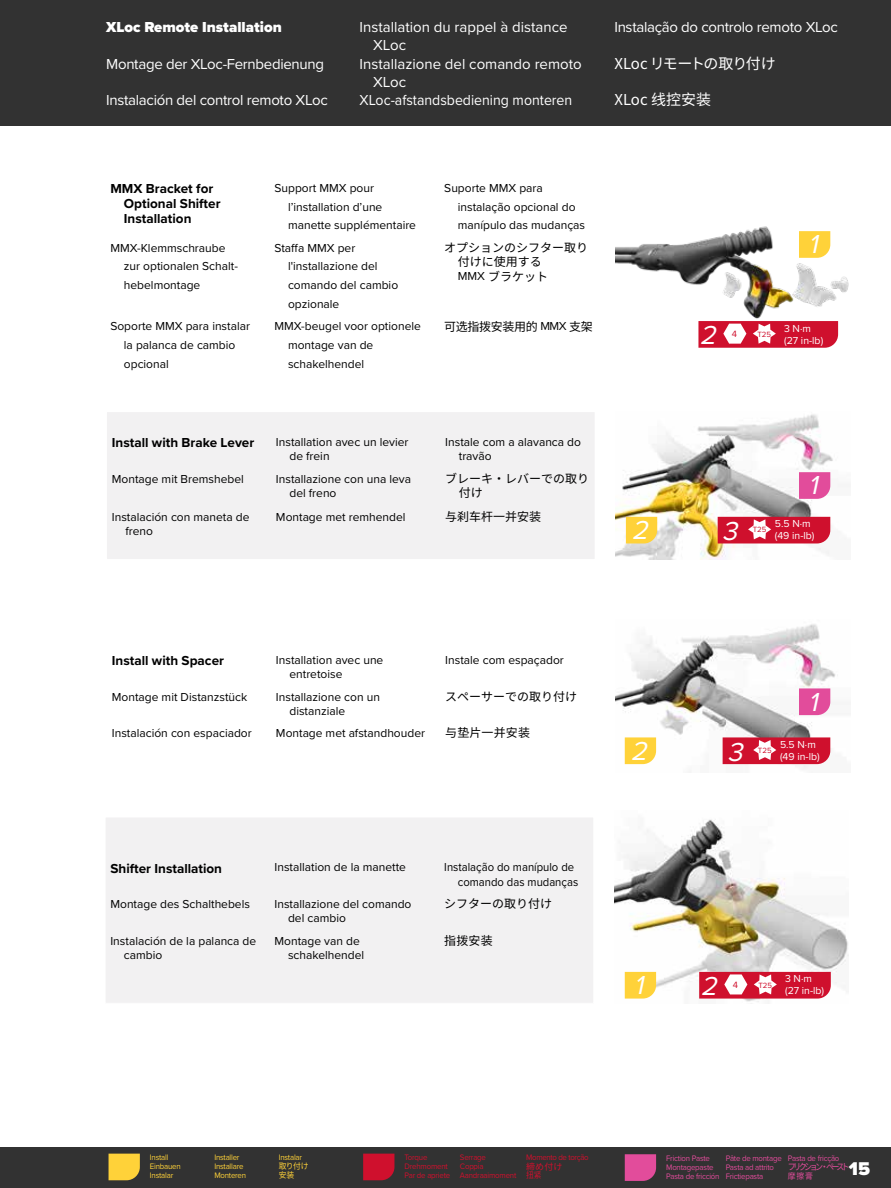
<style>
.page{position:relative;width:891px;height:1188px;background:#fff}
.page>*{position:absolute;margin:0;border:0;box-sizing:border-box;transform-origin:0 0}
.t1{font:italic 27px "Proxima Nova";color:#fff}
.t2{font:900 19.2px "Proxima Nova";color:#fff}
.t3{font:15px "Proxima Nova";letter-spacing:-.02em;color:#fff}
.t4{font:15px/18px "Proxima Nova";color:#fff}
.t5{font:15px "Proxima Nova";color:#fff;scale:.94 1}
.t6{font:900 15px "Proxima Nova";color:#fff}
.t7{font:15px "Noto Sans CJ Kjp";letter-spacing:-.02em;color:#fff}
.t8{font:15px "Noto Sans CJ Ksc";color:#fff}
.t9{font:700 13.5px/15px "Proxima Nova";color:#000}
.t10{font:12px/18.8px "Proxima Nova";color:#000}
.t11{font:12px/14.4px "Noto Sans CJ Kjp";color:#000}
.t12{font:12px/14.4px "Proxima Nova";color:#000;scale:.94 1}
.t13{font:12px "Noto Sans CJ Ksc";color:#000}
.t14{font:12px "Noto Sans CJ Ksc";letter-spacing:-.03em;color:#000}
.t15{font:10.5px/12px "Proxima Nova";color:#fff}
.t16{font:9.45px "Proxima Nova";color:#cf102d}
.t17{font:9px "Noto Sans CJ Kjp";letter-spacing:-.325em;color:#e24c9b;scale:.89 1}
.t18{font:9px "Noto Sans CJ Kjp";color:#cf102d}
.t19{font:8.25px "Proxima Nova";letter-spacing:-.025em;color:#e24c9b;scale:.95 1}
.t20{font:8.25px "Proxima Nova";letter-spacing:-.025em;color:#cf102d;scale:.95 1}
.t21{font:8.25px "Proxima Nova";letter-spacing:-.025em;color:#ffd239;scale:.95 1}
.t22{font:8.25px "Noto Sans CJ Kjp";color:#ffd239;scale:.95 1}
.t23{font:8.25px "Noto Sans CJ Ksc";color:#e24c9b;scale:.95 1}
.t24{font:8.25px "Noto Sans CJ Ksc";color:#ffd239;scale:.95 1}
.t25{font:7.8px "Proxima Nova";color:#cf102d}
.s1{font-family:"Proxima Nova"}
.s2{font-family:"Noto Sans CJ Ksc"}
</style>
<div class="page">
<div style="left:0;top:1148px;width:891px;height:40px;background:#323232"></div>
<img style="left:616px;top:226px;width:233px;height:110px">
<svg style="left:698px;top:321px;width:140px;height:27px"></svg>
<svg style="left:799px;top:231px;width:31px;height:27px"></svg>
<div style="left:107px;top:412px;width:488px;height:147px;background:#f2f1f2"></div>
<img style="left:616px;top:414px;width:217px;height:146px">
<svg style="left:718px;top:517px;width:112px;height:26px"></svg>
<svg style="left:626px;top:517px;width:31px;height:26px"></svg>
<svg style="left:799px;top:472px;width:31px;height:27px"></svg>
<img style="left:616px;top:624px;width:219px;height:145px">
<svg style="left:723px;top:737px;width:107px;height:27px"></svg>
<svg style="left:799px;top:688px;width:31px;height:27px"></svg>
<svg style="left:625px;top:737px;width:31px;height:27px"></svg>
<img style="left:614px;top:819px;width:235px;height:183px">
<svg style="left:699px;top:972px;width:132px;height:27px"></svg>
<svg style="left:625px;top:972px;width:31px;height:27px"></svg>
<div style="left:105px;top:817px;width:489px;height:186px;background:#f2f1f2"></div>
<svg style="left:363px;top:1154px;width:31px;height:26px"></svg>
<svg style="left:625px;top:1154px;width:31px;height:27px"></svg>
<svg style="left:109px;top:1154px;width:31px;height:26px"></svg>
<div style="left:0;top:0;width:891px;height:126px;background:#323232"></div>
<p class="t6" style="left:106px;top:16px;width:177px">XLoc Remote Installation</p>
<p class="t4" style="left:373px;top:17px;width:196px;text-indent:-14px">Installation du rappel à distance<br>XLoc</p>
<p class="t3" style="left:614px;top:16px;width:225px">Instalação do controlo remoto XLoc</p>
<p class="t3" style="left:106px;top:53px;width:219px">Montage der XLoc-Fernbedienung</p>
<p class="t4" style="left:373px;top:54px;width:210px;text-indent:-14px">Installazione del comando remoto<br>XLoc</p>
<p class="t7" style="left:614px;top:55px;width:163px">XLoc リモートの取り付け</p>
<p class="t3" style="left:106px;top:89px;width:223px">Instalación del control remoto XLoc</p>
<p class="t5" style="left:360px;top:89px;width:228px">XLoc-afstandsbediening monteren</p>
<p class="t8" style="left:614px;top:91px;width:98px">XLoc 线控安装</p>
<p class="t9" style="left:124px;top:181px;width:98px;text-indent:-14px">MMX Bracket for<br>Optional Shifter<br>Installation</p>
<p class="t10" style="left:288px;top:178px;width:130px;text-indent:-14px">Support MMX pour l’installation d’une manette supplémentaire</p>
<p class="t10" style="left:458px;top:178px;width:129px;text-indent:-14px">Suporte MMX para instalação opcional do manípulo das mudanças</p>
<p class="t10" style="left:124px;top:238px;width:116px;text-indent:-14px">MMX-Klemmschraube zur optionalen Schalt&shy;hebelmontage</p>
<p class="t10" style="left:288px;top:238px;width:112px;text-indent:-14px">Staffa MMX per l'installazione del comando del cambio opzionale</p>
<p class="t11" style="left:458px;top:240px;width:132px;text-indent:-14px">オプションのシフター取り付けに使用する<br><span class="s1">MMX</span> ブラケット</p>
<p class="t10" style="left:124px;top:316px;width:128px;text-indent:-14px">Soporte MMX para instalar la palanca de cambio opcional</p>
<p class="t10" style="left:288px;top:316px;width:134px;text-indent:-14px">MMX-beugel voor optionele montage van de schakelhendel</p>
<p class="t14" style="left:444px;top:320px;width:150px">可选指拨安装用的 <span class="s1">MMX</span> 支架</p>
<p class="t9" style="left:112px;top:435px;width:144px">Install with Brake Lever</p>
<p class="t10" style="left:289px;top:434px;width:121px;line-height:14.4px;text-indent:-14px">Installation avec un levier de frein</p>
<p class="t10" style="left:459px;top:434px;width:124px;line-height:14.4px;text-indent:-14px">Instale com a alavanca do travão</p>
<p class="t10" style="left:112px;top:469px;width:134px">Montage mit Bremshebel</p>
<p class="t10" style="left:289px;top:471px;width:123px;line-height:14.4px;text-indent:-14px">Installazione con una leva del freno</p>
<p class="t11" style="left:459px;top:471px;width:132px;text-indent:-14px">ブレーキ・レバーでの取り付け</p>
<p class="t10" style="left:125px;top:509px;width:126px;line-height:14.4px;text-indent:-14px">Instalación con maneta de freno</p>
<p class="t10" style="left:276px;top:507px;width:131px">Montage met remhendel</p>
<p class="t13" style="left:445px;top:510px;width:97px">与刹车杆一并安装</p>
<h1 class="t1" style="left:808px;top:224px;width:19px">1</h1>
<h1 class="t1" style="left:700px;top:315px;width:25px">2</h1>
<p class="t16" style="left:732px;top:327px;width:7px">4</p>
<p class="t25" style="left:758px;top:328px;width:15px">T25</p>
<p class="t15" style="left:784px;top:322px;width:41px">3 N·m (27 in-lb)</p>
<h1 class="t1" style="left:808px;top:465px;width:19px">1</h1>
<p class="t15" style="left:775px;top:517px;width:37px">5.5 N·m</p>
<h1 class="t1" style="left:632px;top:510px;width:25px">2</h1>
<p class="t15" style="left:775px;top:529px;width:41px">(49 in-lb)</p>
<h1 class="t1" style="left:722px;top:511px;width:25px">3</h1>
<p class="t25" style="left:753px;top:524px;width:15px">T25</p>
<p class="t9" style="left:112px;top:653px;width:114px">Install with Spacer</p>
<p class="t10" style="left:289px;top:652px;width:95px;line-height:14.4px;text-indent:-14px">Installation avec une entretoise</p>
<p class="t10" style="left:445px;top:650px;width:120px">Instale com espaçador</p>
<p class="t10" style="left:112px;top:687px;width:137px">Montage mit Distanzstück</p>
<p class="t10" style="left:289px;top:689px;width:92px;line-height:14.4px;text-indent:-14px">Installazione con un distanziale</p>
<p class="t11" style="left:445px;top:689px;width:133px">スペーサーでの取り付け</p>
<p class="t10" style="left:112px;top:723px;width:141px">Instalación con espaciador</p>
<p class="t10" style="left:276px;top:723px;width:151px">Montage met afstandhouder</p>
<p class="t13" style="left:445px;top:726px;width:86px">与垫片一并安装</p>
<p class="t9" style="left:110px;top:860px;width:113px">Shifter Installation</p>
<p class="t10" style="left:275px;top:858px;width:133px">Installation de la manette</p>
<p class="t12" style="left:458px;top:860px;width:130px;text-indent:-14px">Instalação do manípulo de comando das mudanças</p>
<p class="t10" style="left:110px;top:894px;width:141px">Montage des Schalthebels</p>
<p class="t10" style="left:288px;top:896px;width:125px;line-height:14.4px;text-indent:-14px">Installazione del comando del cambio</p>
<p class="t11" style="left:444px;top:897px;width:109px">シフターの取り付け</p>
<p class="t10" style="left:124px;top:933px;width:134px;line-height:14.4px;text-indent:-14px">Instalación de la palanca de cambio</p>
<p class="t10" style="left:288px;top:933px;width:78px;line-height:14.4px;text-indent:-14px">Montage van de schakelhendel</p>
<p class="t13" style="left:444px;top:934px;width:50px">指拨安装</p>
<h1 class="t1" style="left:631px;top:730px;width:25px">2</h1>
<h1 class="t1" style="left:808px;top:681px;width:19px">1</h1>
<h1 class="t1" style="left:727px;top:732px;width:25px">3</h1>
<p class="t25" style="left:758px;top:745px;width:15px">T25</p>
<p class="t15" style="left:780px;top:738px;width:41px">5.5 N·m (49 in-lb)</p>
<p class="t15" style="left:785px;top:973px;width:28px">3 N·m</p>
<h1 class="t1" style="left:634px;top:965px;width:19px">1</h1>
<p class="t15" style="left:785px;top:985px;width:41px">(27 in-lb)</p>
<h1 class="t1" style="left:701px;top:966px;width:25px">2</h1>
<p class="t16" style="left:733px;top:978px;width:7px">4</p>
<p class="t25" style="left:758px;top:979px;width:15px">T25</p>
<p class="t21" style="left:150px;top:1151px;width:21px">Install</p>
<p class="t21" style="left:214px;top:1151px;width:28px">Installer</p>
<p class="t21" style="left:279px;top:1151px;width:26px">Instalar</p>
<p class="t21" style="left:150px;top:1160px;width:34px">Einbauen</p>
<p class="t21" style="left:214px;top:1160px;width:32px">Installare</p>
<p class="t22" style="left:279px;top:1162px;width:33px">取り付け</p>
<p class="t21" style="left:150px;top:1169px;width:26px">Instalar</p>
<p class="t21" style="left:214px;top:1169px;width:35px">Monteren</p>
<p class="t24" style="left:279px;top:1171px;width:18px">安装</p>
<p class="t20" style="left:405px;top:1151px;width:26px">Torque</p>
<p class="t20" style="left:460px;top:1151px;width:29px">Serrage</p>
<p class="t20" style="left:526px;top:1151px;width:67px">Momento de torção</p>
<p class="t20" style="left:405px;top:1160px;width:47px">Drehmoment</p>
<p class="t20" style="left:460px;top:1160px;width:26px">Coppia</p>
<p class="t18" style="left:526px;top:1161px;width:38px">締め付け</p>
<p class="t20" style="left:405px;top:1169px;width:146px">Par de apriete Aandraaimoment <span class="s2">扭紧</span></p>
<p class="t19" style="left:666px;top:1152px;width:48px">Friction Paste</p>
<p class="t19" style="left:726px;top:1152px;width:121px">Pâte de montage Pasta de fricção</p>
<p class="t19" style="left:666px;top:1161px;width:51px">Montagepaste</p>
<p class="t19" style="left:726px;top:1161px;width:52px">Pasta ad attrito</p>
<p class="t17" style="left:788px;top:1162px;width:71px">フリクション・ペースト</p>
<p class="t19" style="left:666px;top:1170px;width:104px">Pasta de fricción Frictiepasta</p>
<p class="t23" style="left:788px;top:1171px;width:28px">摩擦膏</p>
<h2 class="t2" style="left:849px;top:1154px;width:23px">15</h2>
</div>
